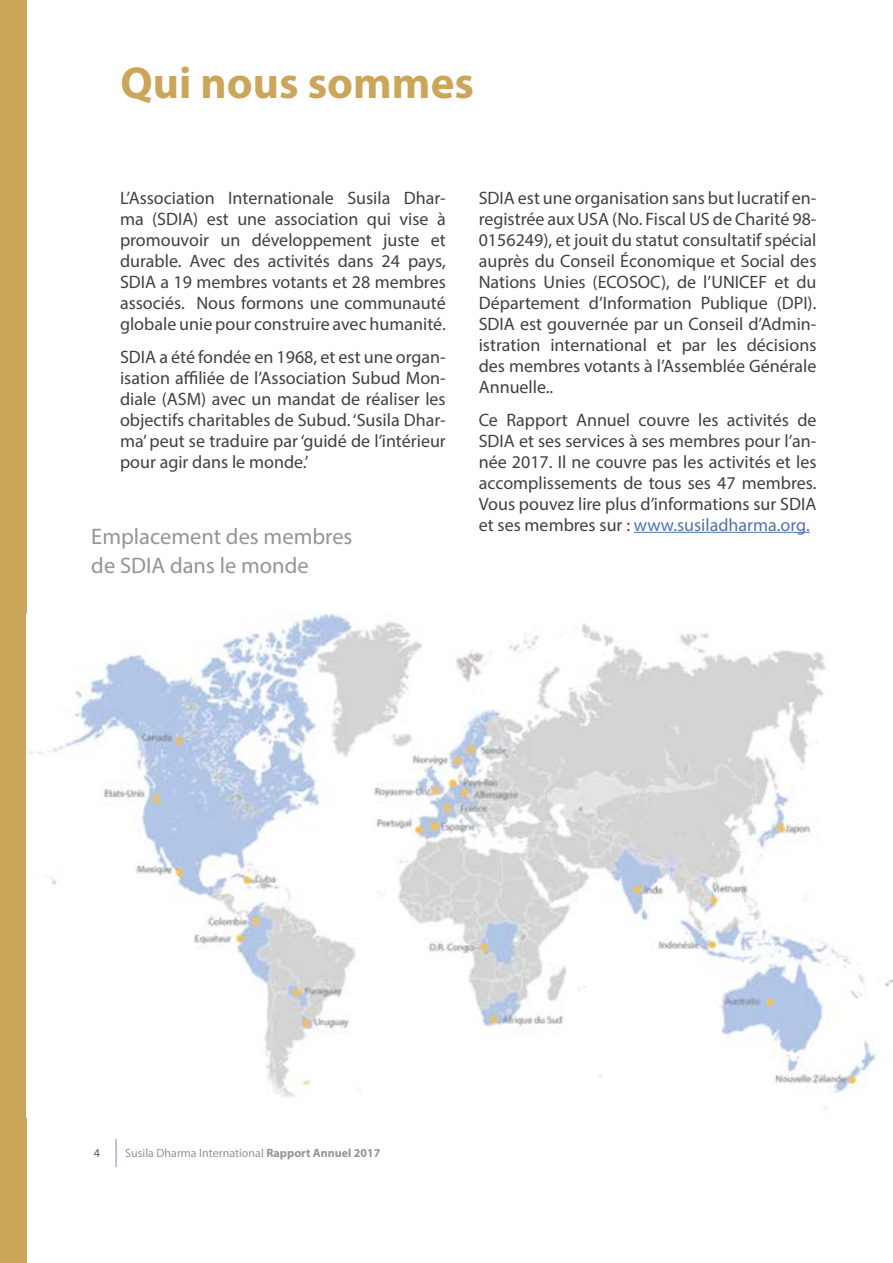
<style>
.page{position:relative;width:893px;height:1263px;background:#fff}
.page>*{position:absolute;margin:0;border:0;box-sizing:border-box;transform-origin:0 0}
.t1{font:700 45px "Myriad Pro";color:#cba55a}
.t2{font:22.5px/28.5px "Myriad Pro";color:#939598}
.t3{font:18px/21px "Myriad Pro";color:#414042;text-align:justify}
.t4{font:12px "Myriad Pro";color:#939598}
.t5{font:12px "Myriad Pro";color:#58595b}
.s1{color:#4f73ad}
.s2{font-weight:700}
</style>
<div class="page">
<hr style="left:115px;top:1139px;width:2px;height:28px;background:#abbde0">
<hr style="left:634px;top:532px;width:176px;height:1px;background:#4f73ad">
<div style="left:0;top:0;width:27px;height:1263px;background:#cba55a"></div>
<img style="left:27px;top:615px;width:866px;height:493px">
<h1 class="t1" style="left:120px;top:54px;width:355px">Qui nous sommes</h1>
<p class="t3" style="left:120px;top:187px;width:327px">L’Association Internationale Susila Dhar&shy;ma (SDIA) est une association qui vise à promouvoir un développement juste et durable. Avec des activités dans 24 pays, SDIA a 19 membres votants et 28 membres associés. Nous formons une communauté globale unie pour construire avec humanité.</p>
<p class="t3" style="left:120px;top:346px;width:327px">SDIA a été fondée en 1968, et est une organ&shy;isation affiliée de l’Association Subud Mon&shy;diale (ASM) avec un mandat de réaliser les objectifs charitables de Subud. ‘Susila Dhar&shy;ma’ peut se traduire par ‘guidé de l’intérieur pour agir dans le monde.’</p>
<p class="t2" style="left:91px;top:522px;width:263px">Emplacement des membres de SDIA dans le monde</p>
<p class="t3" style="left:479px;top:187px;width:339px">SDIA est une organisation sans but lucratif en&shy;registrée aux USA (No. Fiscal US de Charité 98- 0156249), et jouit du statut consultatif spécial auprès du Conseil Économique et Social des Nations Unies (ECOSOC), de l’UNICEF et du Département d’Information Publique (DPI).<br>SDIA est gouvernée par un Conseil d’Admin&shy;istration international et par les décisions des membres votants à l’Assemblée Générale Annuelle..</p>
<p class="t3" style="left:479px;top:409px;width:339px">Ce Rapport Annuel couvre les activités de SDIA et ses services à ses membres pour l’an&shy;née 2017. Il ne couvre pas les activités et les accomplissements de tous ses 47 membres.<br>Vous pouvez lire plus d’informations sur SDIA et ses membres sur : <span class="s1">www.susiladharma.org.</span></p>
<p class="t5" style="left:94px;top:1146px;width:8px">4</p>
<p class="t4" style="left:125px;top:1146px;width:257px">Susila Dharma International <span class="s2">Rapport Annuel 2017</span></p>
</div>
